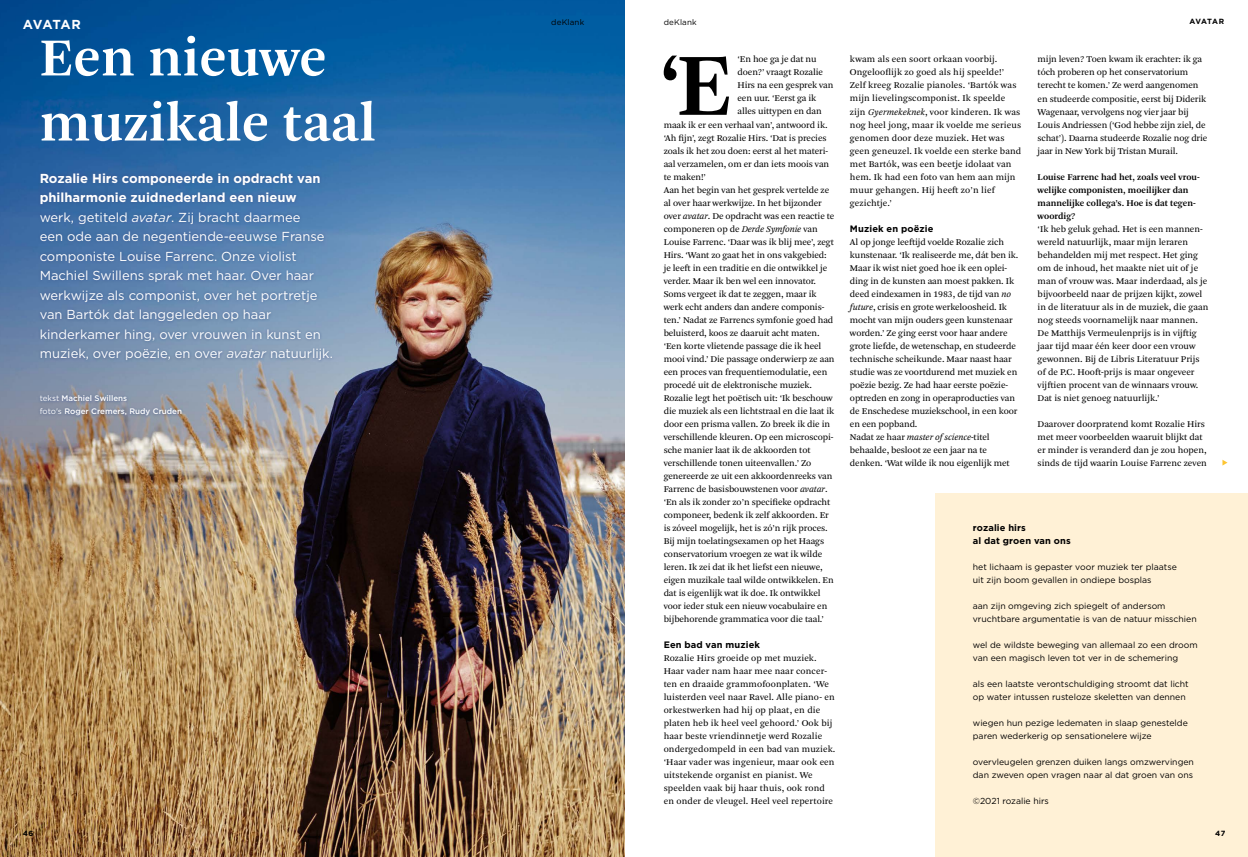
<style>
.page{position:relative;width:1248px;height:857px;background:#fff}
.page>*{position:absolute;margin:0;border:0;box-sizing:border-box;transform-origin:0 0}
.t1{font:600 56px/65px "Arnhem Pro";color:#fff}
.t2{font:13px/19.5px "Gotham";color:#fff}
.t3{font:700 13px "Gotham";letter-spacing:-.01em;color:#fff}
.t4{font:9.3px/13px "Arnhem Pro Blond";letter-spacing:-.01em;color:#000}
.t5{font:9.3px/13px "Arnhem Pro Blond";letter-spacing:.01em;color:#000}
.t6{font:600 9.3px/13px "Arnhem Pro";color:#000}
.t7{font:700 9.3px/13px "Gotham";letter-spacing:.015em;color:#000}
.t8{font:8.7px/13px "Gotham";color:#000}
.t9{font:500 8px/13px "Gotham";color:#fff}
.t10{font:8px "Gotham";letter-spacing:.02em;color:#000}
.t11{font:700 7.5px "Gotham";letter-spacing:.015em;color:#000}
.s1{font-weight:700}
.s2{font-style:italic}
.s3{font-weight:400}
</style>
<div class="page">
<img style="left:0;top:0;width:624px;height:856px">
<div style="left:935px;top:493px;width:312px;height:363px;background:#fff1d6"></div>
<svg style="left:663px;top:56px;width:66px;height:59px"></svg>
<div style="left:37px;top:170px;width:298px;height:248px;background:#39528a;opacity:.75"></div>
<svg style="left:1222px;top:459px;width:5px;height:6px"></svg>
<h2 class="t3" style="left:23px;top:16px;width:60px">AVATAR</h2>
<p class="t10" style="left:551px;top:17px;width:34px">deKlank</p>
<p class="t11" style="left:1189px;top:17px;width:36px">AVATAR</p>
<p class="t10" style="left:663px;top:17px;width:34px">deKlank</p>
<h1 class="t1" style="left:40px;top:26px;width:337px">Een nieuwe muzikale taal</h1>
<p class="t2" style="left:40px;top:168px;width:295px"><span class="s1">Rozalie Hirs componeerde in opdracht van philharmonie zuidnederland een nieuw </span>werk, getiteld <span class="s2">avatar</span>. Zij bracht daarmee<br>een ode aan de negentiende-eeuwse Franse componiste Louise Farrenc. Onze violist Machiel Swillens sprak met haar. Over haar werkwijze als componist, over het portretje van Bartók dat langgeleden op haar kinderkamer hing, over vrouwen in kunst en muziek, over poëzie, en over <span class="s2">avatar</span> natuurlijk.</p>
<p class="t9" style="left:40px;top:391px;width:144px"><span class="s3">tekst</span> Machiel Swillens<br><span class="s3">foto's</span> Roger Cremers, Rudy Cruden</p>
<p class="t11" style="left:23px;top:828px;width:12px">46</p>
<p class="t4" style="left:737px;top:53px;width:81px">‘En hoe ga je dat nu</p>
<p class="t4" style="left:737px;top:66px;width:87px">doen?’ vraagt Rozalie</p>
<p class="t4" style="left:737px;top:79px;width:97px">Hirs na een gesprek van</p>
<p class="t4" style="left:737px;top:92px;width:80px">een uur. ‘Eerst ga ik</p>
<p class="t4" style="left:737px;top:105px;width:86px">alles uittypen en dan</p>
<p class="t4" style="left:663px;top:118px;width:165px">maak ik er een verhaal van’, antwoord ik.</p>
<p class="t4" style="left:663px;top:131px;width:164px">‘Ah fijn’, zegt Rozalie Hirs. ‘Dat is precies</p>
<p class="t4" style="left:663px;top:144px;width:166px">zoals ik het zou doen: eerst al het materi-</p>
<p class="t4" style="left:663px;top:157px;width:167px">aal verzamelen, om er dan iets moois van</p>
<p class="t4" style="left:663px;top:170px;width:44px">te maken!’</p>
<p class="t4" style="left:663px;top:183px;width:167px">Aan het begin van het gesprek vertelde ze</p>
<p class="t4" style="left:663px;top:196px;width:160px">al over haar werkwijze. In het bijzonder</p>
<p class="t4" style="left:663px;top:209px;width:172px">over <span class="s2">avatar</span>. De opdracht was een reactie te</p>
<p class="t4" style="left:663px;top:222px;width:155px">componeren op de <span class="s2">Derde Symfonie</span> van</p>
<p class="t4" style="left:663px;top:235px;width:172px">Louise Farrenc. ‘Daar was ik blij mee’, zegt</p>
<p class="t4" style="left:663px;top:248px;width:164px">Hirs. ‘Want zo gaat het in ons vakgebied:</p>
<p class="t4" style="left:663px;top:261px;width:165px">je leeft in een traditie en die ontwikkel je</p>
<p class="t4" style="left:663px;top:274px;width:154px">verder. Maar ik ben wel een innovator.</p>
<p class="t4" style="left:663px;top:287px;width:154px">Soms vergeet ik dat te zeggen, maar ik</p>
<p class="t4" style="left:663px;top:300px;width:162px">werk echt anders dan andere componis-</p>
<p class="t4" style="left:663px;top:313px;width:171px">ten.’ Nadat ze Farrencs symfonie goed had</p>
<p class="t4" style="left:663px;top:326px;width:157px">beluisterd, koos ze daaruit acht maten.</p>
<p class="t4" style="left:663px;top:339px;width:159px">‘Een korte vlietende passage die ik heel</p>
<p class="t4" style="left:663px;top:352px;width:172px">mooi vind.’ Die passage onderwierp ze aan</p>
<p class="t4" style="left:663px;top:365px;width:165px">een proces van frequentiemodulatie, een</p>
<p class="t4" style="left:663px;top:378px;width:150px">procedé uit de elektronische muziek.</p>
<p class="t4" style="left:663px;top:391px;width:170px">Rozalie legt het poëtisch uit: ‘Ik beschouw</p>
<p class="t4" style="left:663px;top:404px;width:172px">die muziek als een lichtstraal en die laat ik</p>
<p class="t4" style="left:663px;top:417px;width:168px">door een prisma vallen. Zo breek ik die in</p>
<p class="t4" style="left:663px;top:430px;width:171px">verschillende kleuren. Op een microscopi-</p>
<p class="t4" style="left:663px;top:443px;width:148px">sche manier laat ik de akkoorden tot</p>
<p class="t4" style="left:663px;top:456px;width:149px">verschillende tonen uiteenvallen.’ Zo</p>
<p class="t4" style="left:663px;top:469px;width:170px">genereerde ze uit een akkoordenreeks van</p>
<p class="t4" style="left:663px;top:482px;width:165px">Farrenc de basisbouwstenen voor <span class="s2">avatar</span>.</p>
<p class="t4" style="left:663px;top:495px;width:168px">‘En als ik zonder zo’n specifieke opdracht</p>
<p class="t4" style="left:663px;top:508px;width:167px">componeer, bedenk ik zelf akkoorden. Er</p>
<p class="t4" style="left:663px;top:521px;width:165px">is zóveel mogelijk, het is zó’n rijk proces.</p>
<p class="t4" style="left:663px;top:534px;width:162px">Bij mijn toelatingsexamen op het Haags</p>
<p class="t4" style="left:663px;top:547px;width:160px">conservatorium vroegen ze wat ik wilde</p>
<p class="t4" style="left:663px;top:560px;width:160px">leren. Ik zei dat ik het liefst een nieuwe,</p>
<p class="t4" style="left:663px;top:573px;width:171px">eigen muzikale taal wilde ontwikkelen. En</p>
<p class="t4" style="left:663px;top:586px;width:158px">dat is eigenlijk wat ik doe. Ik ontwikkel</p>
<p class="t4" style="left:663px;top:599px;width:165px">voor ieder stuk een nieuw vocabulaire en</p>
<p class="t4" style="left:663px;top:612px;width:162px">bijbehorende grammatica voor die taal.’</p>
<p class="t7" style="left:663px;top:638px;width:98px">Een bad van muziek</p>
<p class="t5" style="left:663px;top:651px;width:173px">Rozalie Hirs groeide op met muziek.<br>Haar vader nam haar mee naar concer&shy;ten en draaide grammofoonplaten. ‘We luisterden veel naar Ravel. Alle piano- en orkestwerken had hij op plaat, en die platen heb ik heel veel gehoord.’ Ook bij haar beste vriendinnetje werd Rozalie ondergedompeld in een bad van muziek. ‘Haar vader was ingenieur, maar ook een uitstekende organist en pianist. We speelden vaak bij haar thuis, ook rond en onder de vleugel. Heel veel repertoire</p>
<p class="t5" style="left:849px;top:53px;width:173px">kwam als een soort orkaan voorbij.<br>Ongelooflijk zo goed als hij speelde!’ Zelf kreeg Rozalie pianoles. ‘Bartók was mijn lievelingscomponist. Ik speelde zijn <span class="s2">Gyermekeknek</span>, voor kinderen. Ik was nog heel jong, maar ik voelde me serieus genomen door deze muziek. Het was geen geneuzel. Ik voelde een sterke band met Bartók, was een beetje idolaat van hem. Ik had een foto van hem aan mijn muur gehangen. Hij heeft zo’n lief gezichtje.’</p>
<p class="t7" style="left:849px;top:222px;width:85px">Muziek en poëzie</p>
<p class="t4" style="left:849px;top:235px;width:170px">Al op jonge leeftijd voelde Rozalie zich kunstenaar. ‘Ik realiseerde me, dát ben ik.<br>Maar ik wist niet goed hoe ik een oplei&shy;ding in de kunsten aan moest pakken. Ik deed eindexamen in 1983, de tijd van <span class="s2">no future</span>, crisis en grote werkeloosheid. Ik mocht van mijn ouders geen kunstenaar worden.’ Ze ging eerst voor haar andere grote liefde, de wetenschap, en studeerde technische scheikunde. Maar naast haar studie was ze voortdurend met muziek en poëzie bezig. Ze had haar eerste poëzie&shy;optreden en zong in operaproducties van de Enschedese muziekschool, in een koor en een popband.<br>Nadat ze haar <span class="s2">master of science</span>-titel behaalde, besloot ze een jaar na te denken. ‘Wat wilde ik nou eigenlijk met</p>
<p class="t4" style="left:1037px;top:53px;width:171px">mijn leven? Toen kwam ik erachter: ik ga tóch proberen op het conservatorium terecht te komen.’ Ze werd aangenomen en studeerde compositie, eerst bij Diderik Wagenaar, vervolgens nog vier jaar bij Louis Andriessen (‘God hebbe zijn ziel, de schat’). Daarna studeerde Rozalie nog drie jaar in New York bij Tristan Murail.</p>
<p class="t6" style="left:1037px;top:170px;width:163px">Louise Farrenc had het, zoals veel vrou&shy;welijke componisten, moeilijker dan mannelijke collega’s. Hoe is dat tegen&shy;woordig?</p>
<p class="t4" style="left:1037px;top:222px;width:172px">‘Ik heb geluk gehad. Het is een mannen&shy;wereld natuurlijk, maar mijn leraren behandelden mij met respect. Het ging om de inhoud, het maakte niet uit of je man of vrouw was. Maar inderdaad, als je bijvoorbeeld naar de prijzen kijkt, zowel in de literatuur als in de muziek, die gaan nog steeds voornamelijk naar mannen.<br>De Matthijs Vermeulenprijs is in vijftig jaar tijd maar één keer door een vrouw gewonnen. Bij de Libris Literatuur Prijs of de P.C. Hooft-prijs is maar ongeveer vijftien procent van de winnaars vrouw.<br>Dat is niet genoeg natuurlijk.’</p>
<p class="t4" style="left:1037px;top:417px;width:171px">Daarover doorpratend komt Rozalie Hirs met meer voorbeelden waaruit blijkt dat er minder is veranderd dan je zou hopen, sinds de tijd waarin Louise Farrenc zeven</p>
<p class="t7" style="left:972px;top:521px;width:99px">rozalie hirs<br>al dat groen van ons</p>
<p class="t8" style="left:972px;top:560px;width:205px">het lichaam is gepaster voor muziek ter plaatse uit zijn boom gevallen in ondiepe bosplas</p>
<p class="t8" style="left:972px;top:599px;width:225px">aan zijn omgeving zich spiegelt of andersom vruchtbare argumentatie is van de natuur misschien</p>
<p class="t8" style="left:972px;top:638px;width:226px">wel de wildste beweging van allemaal zo een droom van een magisch leven tot ver in de schemering</p>
<p class="t8" style="left:972px;top:677px;width:217px">als een laatste verontschuldiging stroomt dat licht op water intussen rusteloze skeletten van dennen</p>
<p class="t8" style="left:972px;top:716px;width:216px">wiegen hun pezige ledematen in slaap genestelde paren wederkerig op sensationelere wijze</p>
<p class="t8" style="left:972px;top:755px;width:222px">overvleugelen grenzen duiken langs omzwervingen dan zweven open vragen naar al dat groen van ons</p>
<p class="t8" style="left:972px;top:794px;width:77px">©2021 rozalie hirs</p>
<p class="t11" style="left:1214px;top:828px;width:12px">47</p>
</div>
